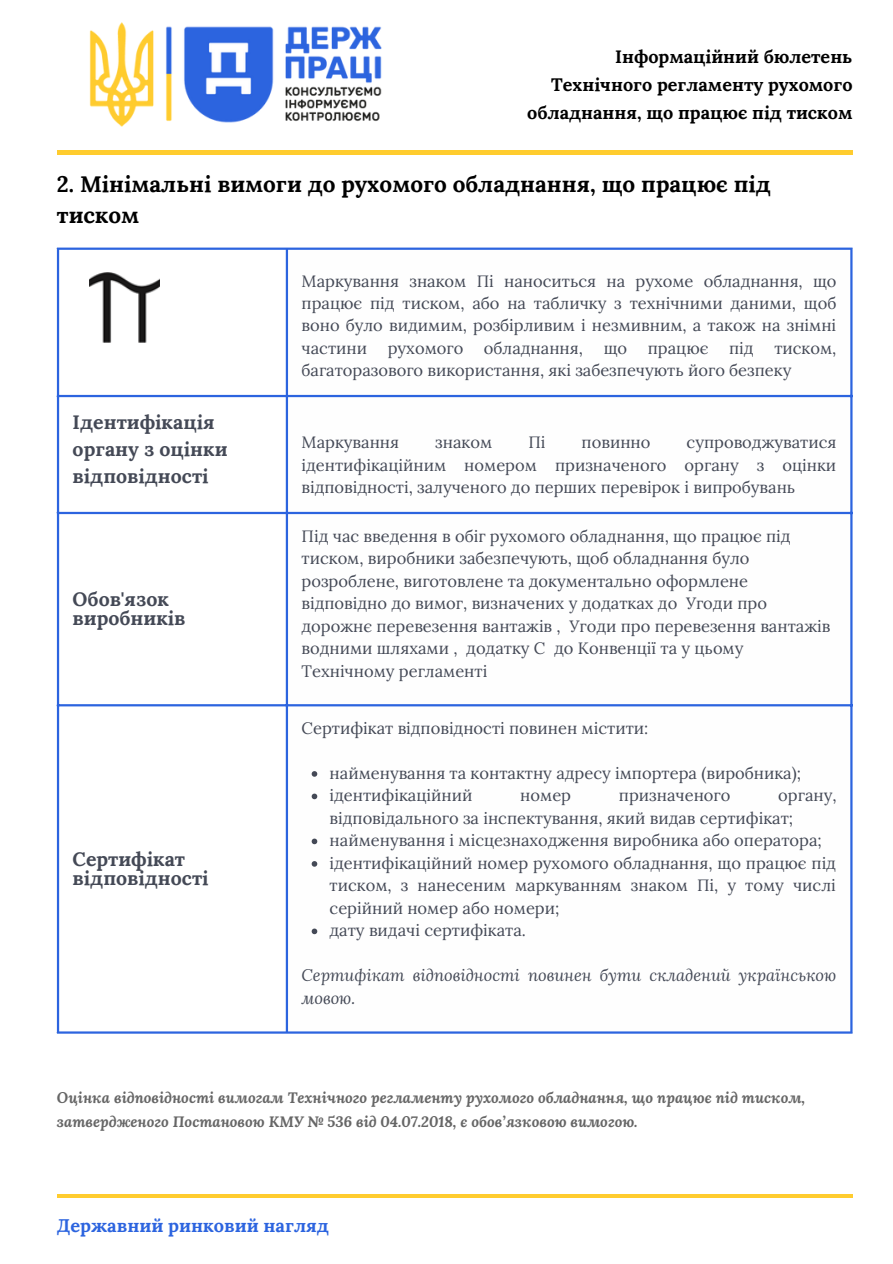
<style>
.page{position:relative;width:893px;height:1264px;background:#fff}
.page>*{position:absolute;margin:0;border:0;box-sizing:border-box;transform-origin:0 0}
.t1{font:700 22.5px/30.3px "Lora";color:#000}
.t2{font:700 19.5px/27px "Lora";color:#444956}
.t3{font:700 18.15px "Lora";color:#2c64df}
.t4{font:700 18px/28px "Lora";color:#000;text-align:right}
.t5{font:16.5px/22.5px "Lora";color:#444956}
.t6{font:italic 16.5px/22.5px "Lora";color:#444956}
.t7{font:italic 700 15px/23.5px "Lora";color:#666}
</style>
<div class="page">
<svg style="left:288px;top:250px;width:562px;height:781px"></svg>
<svg style="left:311px;top:771px;width:6px;height:5px"></svg>
<svg style="left:311px;top:793px;width:6px;height:6px"></svg>
<svg style="left:311px;top:838px;width:6px;height:6px"></svg>
<svg style="left:311px;top:861px;width:6px;height:5px"></svg>
<svg style="left:311px;top:928px;width:6px;height:6px"></svg>
<hr style="left:57px;top:250px;width:2px;height:781px;background:#2c64df">
<hr style="left:286px;top:250px;width:2px;height:781px;background:#2c64df">
<hr style="left:850px;top:250px;width:2px;height:781px;background:#2c64df">
<hr style="left:57px;top:247px;width:795px;height:3px;background:#2c64df">
<hr style="left:57px;top:395px;width:795px;height:2px;background:#2c64df">
<hr style="left:57px;top:512px;width:795px;height:2px;background:#2c64df">
<hr style="left:57px;top:704px;width:795px;height:2px;background:#2c64df">
<hr style="left:57px;top:1031px;width:795px;height:2px;background:#2c64df">
<hr style="left:57px;top:151px;width:795px;height:3px;background:#ffcc2e">
<hr style="left:57px;top:1194px;width:795px;height:3px;background:#ffcc2e">
<img style="left:57px;top:22px;width:361px;height:133px">
<img style="left:89px;top:273px;width:70px;height:69px">
<p class="t4" style="left:527px;top:43px;width:327px">Інформаційний бюлетень<br>Технічного регламенту рухомого обладнання, що працює під тиском</p>
<h1 class="t1" style="left:57px;top:169px;width:715px">2. Мінімальні вимоги до рухомого обладнання, що працює під тиском</h1>
<p class="t2" style="left:73px;top:408px;width:156px">Ідентифікація органу з оцінки відповідності</p>
<p class="t2" style="left:73px;top:589px;width:114px;line-height:19px">Обов'язок виробників</p>
<p class="t2" style="left:73px;top:849px;width:137px;line-height:19px">Сертифікат відповідності</p>
<p class="t5" style="left:301px;top:269px;width:536px;text-align:justify">Маркування знаком Пі наноситься на рухоме обладнання, що працює під тиском, або на табличку з технічними даними, щоб воно було видимим, розбірливим і незмивним, а також на знімні частини</p>
<p class="t5" style="left:388px;top:337px;width:77px">рухомого</p>
<p class="t5" style="left:484px;top:337px;width:100px">обладнання,</p>
<p class="t5" style="left:603px;top:337px;width:25px">що</p>
<p class="t5" style="left:647px;top:337px;width:62px">працює</p>
<p class="t5" style="left:729px;top:337px;width:26px">під</p>
<p class="t5" style="left:301px;top:337px;width:536px;text-indent:473px">тиском, багаторазового використання, які забезпечують його безпеку</p>
<p class="t5" style="left:301px;top:431px;width:99px">Маркування</p>
<p class="t5" style="left:435px;top:431px;width:58px">знаком</p>
<p class="t5" style="left:528px;top:431px;width:19px">Пі</p>
<p class="t5" style="left:581px;top:431px;width:70px">повинно</p>
<p class="t5" style="left:301px;top:431px;width:536px;text-align:justify;text-indent:385px">супроводжуватися ідентифікаційним номером призначеного органу з оцінки відповідності, залученого до перших перевірок і випробувань</p>
<p class="t5" style="left:301px;top:524px;width:530px">Під час введення в обіг рухомого обладнання, що працює під тиском, виробники забезпечують, щоб обладнання було розроблене, виготовлене та документально оформлене відповідно до вимог, визначених у додатках до Угоди про дорожнє перевезення вантажів , Угоди про перевезення вантажів водними шляхами , додатку С до Конвенції та у цьому Технічному регламенті</p>
<p class="t5" style="left:301px;top:716px;width:348px">Сертифікат відповідності повинен містити:</p>
<p class="t5" style="left:329px;top:761px;width:473px">найменування та контактну адресу імпортера (виробника); ідентифікаційний</p>
<p class="t5" style="left:329px;top:784px;width:508px;text-indent:448px">органу, відповідального за інспектування, який видав сертифікат; найменування і місцезнаходження виробника або оператора; ідентифікаційний номер рухомого обладнання, що працює під тиском, з нанесеним маркуванням знаком Пі, у тому числі серійний номер або номери;<br>дату видачі сертифіката.</p>
<p class="t5" style="left:520px;top:784px;width:52px">номер</p>
<p class="t5" style="left:619px;top:784px;width:113px">призначеного</p>
<p class="t6" style="left:301px;top:963px;width:536px">Сертифікат відповідності повинен бути складений українською мовою.</p>
<p class="t7" style="left:57px;top:1085px;width:749px">Оцінка відповідності вимогам Технічного регламенту рухомого обладнання, що працює під тиском, затвердженого Постановою КМУ № 536 від 04.07.2018, є обов’язковою вимогою.</p>
<p class="t3" style="left:57px;top:1214px;width:274px">Державний ринковий нагляд</p>
</div>
